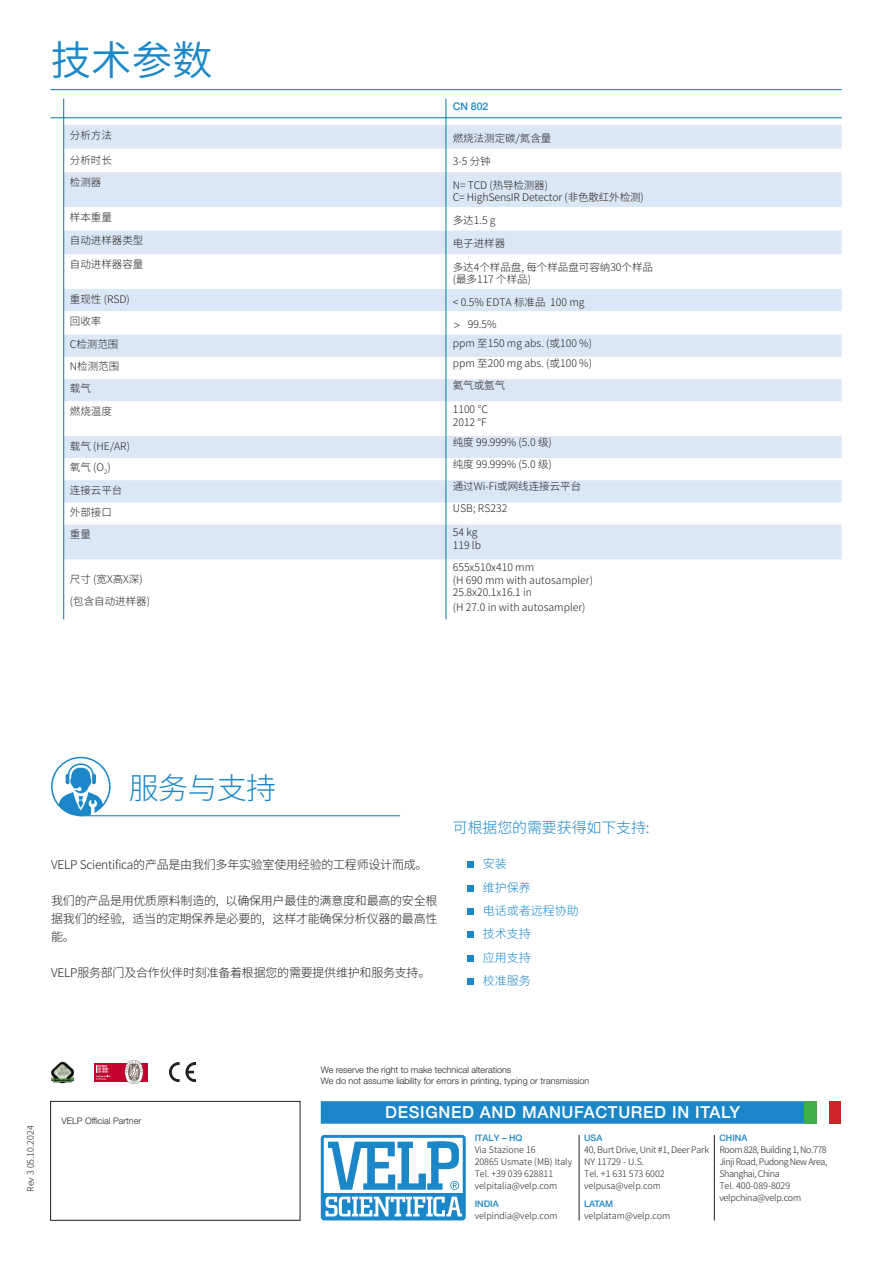
<style>
.page{position:relative;width:893px;height:1263px;background:#fff}
.page>*{position:absolute;margin:0;border:0;box-sizing:border-box;transform-origin:0 0}
.t1{font:40.5px "Source Han Sans CN";color:#1b87c9}
.t2{font:300 30px "Source Han Sans CN";letter-spacing:-.02em;color:#1b87c9}
.t3{font:500 16.5px "Helvetica Neue";letter-spacing:.04em;color:#fff}
.t4{font:300 15px "Source Han Sans CN";letter-spacing:-.01em;color:#1b87c9}
.t5{font:300 12px/18px "Source Han Sans CN";letter-spacing:-.02em;color:#231f20;text-align:justify}
.t6{font:300 12px/23.4px "Source Han Sans CN";color:#1b87c9}
.t7{font:300 10.5px/12.6px "Source Han Sans CN";color:#231f20}
.t8{font:500 10.5px "Helvetica Neue";color:#1b87c9}
.t9{font:300 9px/12px "Source Han Sans CN";color:#231f20}
.t10{font:300 9px "Helvetica Neue LT Std";color:#231f20}
.t11{font:300 9px/12px "Source Han Sans CN";letter-spacing:-.045em;color:#231f20}
.t12{font:500 9px "Helvetica Neue LT Std";color:#1b87c9}
.s1{font-family:"Helvetica Neue"}
.s2{font-family:"Helvetica Neue LT Std";font-weight:500;color:#1b87c9}
</style>
<div class="page">
<svg style="left:64px;top:125px;width:778px;height:434px;fill:#dbe7f5"></svg>
<hr style="left:51px;top:117px;width:791px;height:1px;background:#0078ae">
<hr style="left:63px;top:99px;width:1px;height:520px;background:#0078ae">
<hr style="left:446px;top:99px;width:1px;height:520px;background:#0078ae">
<hr style="left:51px;top:89px;width:791px;height:1px;background:#0078ae">
<svg style="left:51px;top:757px;width:60px;height:59px"></svg>
<hr style="left:81px;top:815px;width:319px;height:1px;background:#1b87c9">
<svg style="left:468px;top:862px;width:6px;height:6px"></svg>
<svg style="left:468px;top:908px;width:6px;height:6px"></svg>
<svg style="left:468px;top:955px;width:6px;height:6px"></svg>
<div style="left:468px;top:978px;width:6px;height:7px;background:#1b87c9"></div>
<svg style="left:468px;top:885px;width:6px;height:6px"></svg>
<svg style="left:468px;top:932px;width:6px;height:6px"></svg>
<div style="left:50px;top:1101px;width:250px;height:119px;border:1px solid #231f20"></div>
<img style="left:51px;top:1061px;width:23px;height:23px">
<img style="left:169px;top:1062px;width:27px;height:19px">
<div style="left:94px;top:1063px;width:54px;height:18px;background:#c5002e"></div>
<svg style="left:125px;top:1060px;width:18px;height:24px"></svg>
<svg style="left:96px;top:1065px;width:14px;height:14px"></svg>
<hr style="left:714px;top:1135px;width:1px;height:85px;background:#231f20">
<hr style="left:579px;top:1135px;width:1px;height:85px;background:#231f20">
<div style="left:321px;top:1101px;width:520px;height:23px;background:#1b87c9"></div>
<div style="left:829px;top:1101px;width:12px;height:23px;background:#d1232a"></div>
<div style="left:816px;top:1101px;width:13px;height:23px;background:#fff"></div>
<div style="left:804px;top:1101px;width:12px;height:23px;background:#40ae49"></div>
<svg style="left:321px;top:1135px;width:145px;height:85px"></svg>
<p class="t1" style="left:51px;top:37px;width:164px">技术参数</p>
<p class="t7" style="left:70px;top:129px;width:44px">分析方法</p>
<p class="t7" style="left:70px;top:149px;width:43px;line-height:21.9px">分析时长检测器</p>
<p class="t7" style="left:70px;top:211px;width:43px">样本重量</p>
<p class="t7" style="left:70px;top:234px;width:75px">自动进样器类型</p>
<p class="t7" style="left:70px;top:258px;width:75px">自动进样器容量</p>
<p class="t7" style="left:70px;top:288px;width:61px;line-height:22.5px">重现性 (RSD)回收率<br>C检测范围<br>N检测范围载气<br>燃烧温度</p>
<p class="t7" style="left:70px;top:435px;width:62px;line-height:21.1px">载气 (HE/AR)氧气 (O<sub>2</sub>)</p>
<p class="t7" style="left:70px;top:479px;width:54px;line-height:22.2px">连接云平台外部接口重量</p>
<p class="t7" style="left:70px;top:568px;width:82px;line-height:22.2px">尺寸 (宽X高X深)<br>(包含自动进样器)</p>
<p class="t8" style="left:453px;top:98px;width:37px">CN 802</p>
<p class="t7" style="left:453px;top:132px;width:100px">燃烧法测定碳/氮含量</p>
<p class="t7" style="left:453px;top:155px;width:40px">3-5 分钟</p>
<p class="t7" style="left:453px;top:179px;width:193px">N= TCD (热导检测器)<br>C= HighSensIR Detector (非色散红外检测)</p>
<p class="t7" style="left:453px;top:214px;width:44px">多达1.5 g</p>
<p class="t7" style="left:453px;top:237px;width:54px">电子进样器</p>
<p class="t7" style="left:453px;top:261px;width:202px">多达4个样品盘, 每个样品盘可容纳30个样品(最多117 个样品)</p>
<p class="t7" style="left:453px;top:296px;width:133px">&lt; 0.5% EDTA 标准品 100 mg</p>
<p class="t7" style="left:453px;top:314px;width:141px;line-height:19.4px"><span class="s1">&gt;</span> 99.5%<br>ppm 至150 mg abs. (或100 %) ppm 至200 mg abs. (或100 %)</p>
<p class="t7" style="left:453px;top:379px;width:54px">氦气或氩气</p>
<p class="t7" style="left:453px;top:403px;width:37px">1100 °C<br>2012 °F</p>
<p class="t7" style="left:453px;top:431px;width:130px;line-height:22.2px">纯度 99.999% (5.0 级)<br>纯度 99.999% (5.0 级)<br>通过Wi-Fi或网线连接云平台<br>USB; RS232</p>
<p class="t7" style="left:453px;top:526px;width:30px">54 kg<br>119 lb</p>
<p class="t7" style="left:453px;top:561px;width:142px">655x510x410 mm<br>(H 690 mm with autosampler)<br>25.8x20.1x16.1 in</p>
<p class="t7" style="left:453px;top:601px;width:134px">(H 27.0 in with autosampler)</p>
<p class="t2" style="left:129px;top:771px;width:149px">服务与支持</p>
<p class="t5" style="left:51px;top:856px;width:378px">VELP Scientifica的产品是由我们多年实验室使用经验的工程师设计而成。</p>
<p class="t5" style="left:51px;top:892px;width:388px">我们的产品是用优质原料制造的, 以确保用户最佳的满意度和最高的安全根据我们的经验, 适当的定期保养是必要的, 这样才能确保分析仪器的最高性能。</p>
<p class="t5" style="left:51px;top:964px;width:381px">VELP服务部门及合作伙伴时刻准备着根据您的需要提供维护和服务支持。</p>
<p class="t4" style="left:453px;top:819px;width:198px">可根据您的需要获得如下支持:</p>
<p class="t6" style="left:483px;top:852px;width:97px">安装<br>维护保养<br>电话或者远程协助技术支持<br>应用支持<br>校准服务</p>
<p class="t9" style="left:25px;top:1192px;width:68px;rotate:-90deg">Rev 3 05.10.2024</p>
<p class="t10" style="left:61px;top:1115px;width:81px">VELP Official Partner</p>
<p class="t10" style="left:321px;top:1064px;width:192px">We reserve the right to make technical alterations</p>
<p class="t10" style="left:321px;top:1075px;width:270px">We do not assume liability for errors in printing, typing or transmission</p>
<p class="t3" style="left:385px;top:1099px;width:356px">DESIGNED AND MANUFACTURED IN ITALY</p>
<p class="t9" style="left:475px;top:1132px;width:99px"><span class="s2">ITALY – HQ<br></span>Via Stazione 16<br>20865 Usmate (MB) Italy<br>Tel. +39 039 628811 velpitalia@velp.com</p>
<p class="t12" style="left:475px;top:1199px;width:26px">INDIA</p>
<p class="t9" style="left:475px;top:1210px;width:84px">velpindia@velp.com</p>
<p class="t11" style="left:719px;top:1132px;width:109px"><span class="s2">CHINA<br></span>Room 828, Building 1, No.778<br>Jinji Road, Pudong New Area,<br>Shanghai, China<br>Tel. 400-089-8029 velpchina@velp.com</p>
<p class="t9" style="left:584px;top:1132px;width:126px"><span class="s2">USA<br></span>40, Burt Drive, Unit #1, Deer Park<br>NY 11729 - U.S.<br>Tel. +1 631 573 6002 velpusa@velp.com</p>
<p class="t12" style="left:584px;top:1199px;width:30px">LATAM</p>
<p class="t9" style="left:584px;top:1210px;width:88px">velplatam@velp.com</p>
</div>
